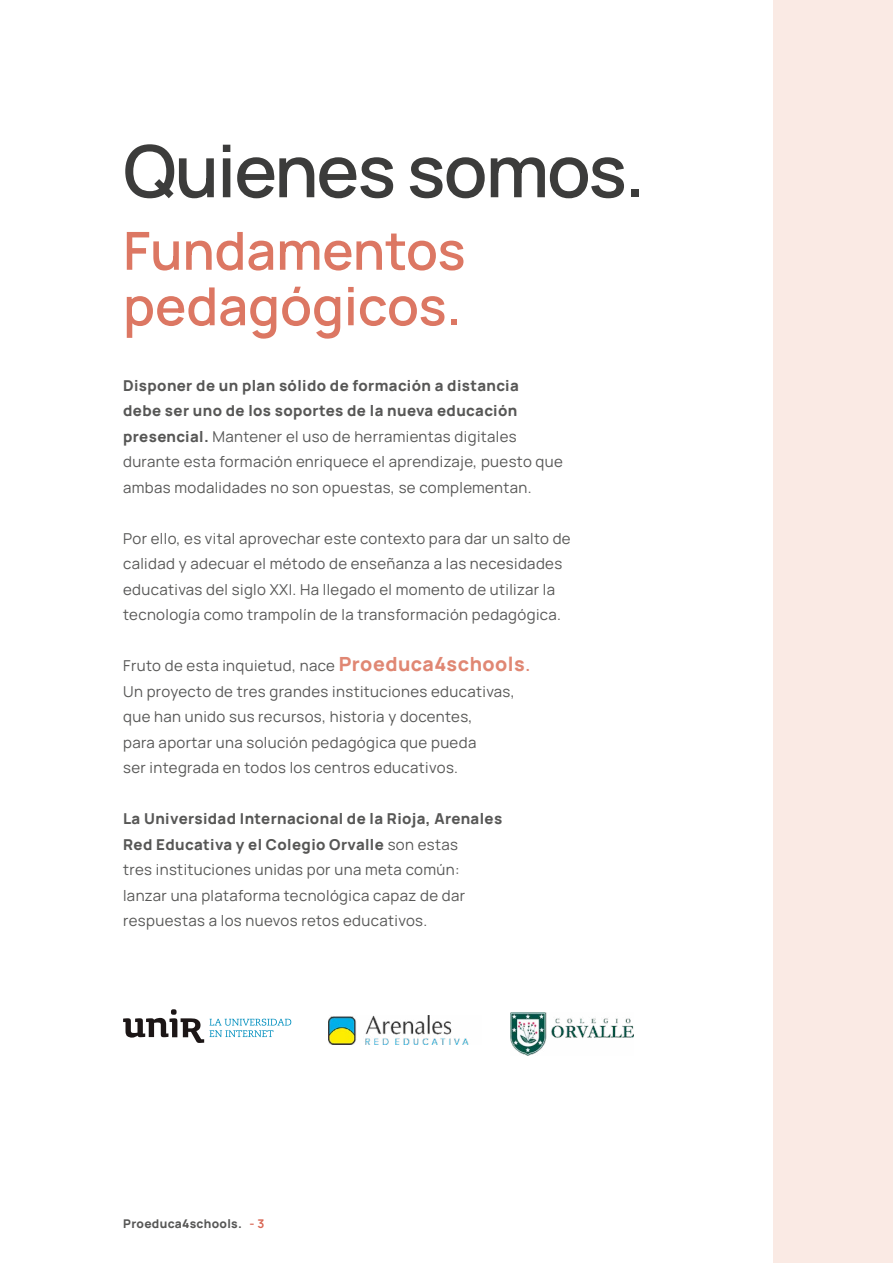
<style>
.page{position:relative;width:893px;height:1263px;background:#fff}
.page>*{position:absolute;margin:0;border:0;box-sizing:border-box;transform-origin:0 0}
.t1{font:600 72px "Manrope";letter-spacing:-.025em;color:#3c3c3b}
.t2{font:600 52.5px/55.5px "Manrope";color:#dc7763}
.t3{font:15px/25.5px "Manrope";letter-spacing:.025em;color:#575756}
.t4{font:800 12px "Manrope";letter-spacing:.025em;color:#575756}
.s1{font-weight:800}
.s2{font-weight:800;font-size:19.5px;color:#e08773}
.s3{font-weight:800;color:#e08773}
.s4{font-weight:700;color:#d86654}
</style>
<div class="page">
<div style="left:774px;top:0;width:119px;height:1263px;background:#faeae4"></div>
<img style="left:328px;top:1016px;width:141px;height:28px">
<img style="left:510px;top:1013px;width:124px;height:42px">
<svg style="left:123px;top:1009px;width:81px;height:34px"></svg>
<svg style="left:210px;top:1019px;width:81px;height:18px"></svg>
<h1 class="t1" style="left:123px;top:120px;width:524px">Quienes somos.</h1>
<h2 class="t2" style="left:123px;top:221px;width:344px">Fundamentos pedagógicos.</h2>
<p class="t3" style="left:123px;top:372px;width:441px"><span class="s1">Disponer de un plan sólido de formación a distancia<br>debe ser uno de los soportes de la nueva educación presencial.</span> Mantener el uso de herramientas digitales durante esta formación enriquece el aprendizaje, puesto que ambas modalidades no son opuestas, se complementan.</p>
<p class="t3" style="left:123px;top:525px;width:449px">Por ello, es vital aprovechar este contexto para dar un salto de calidad y adecuar el método de enseñanza a las necesidades educativas del siglo XXI. Ha llegado el momento de utilizar la tecnología como trampolín de la transformación pedagógica.</p>
<p class="t3" style="left:123px;top:653px;width:409px">Fruto de esta inquietud, nace <span class="s2">Proeduca4schools</span><span class="s3">.<br></span>Un proyecto de tres grandes instituciones educativas, que han unido sus recursos, historia y docentes,<br>para aportar una solución pedagógica que pueda<br>ser integrada en todos los centros educativos.</p>
<p class="t3" style="left:123px;top:806px;width:381px"><span class="s1">La Universidad Internacional de la Rioja, Arenales Red Educativa y el Colegio Orvalle</span> son estas<br>tres instituciones unidas por una meta común: lanzar una plataforma tecnológica capaz de dar respuestas a los nuevos retos educativos.</p>
<p class="t4" style="left:123px;top:1215px;width:143px">Proeduca4schools. <span class="s4">- 3</span></p>
</div>
